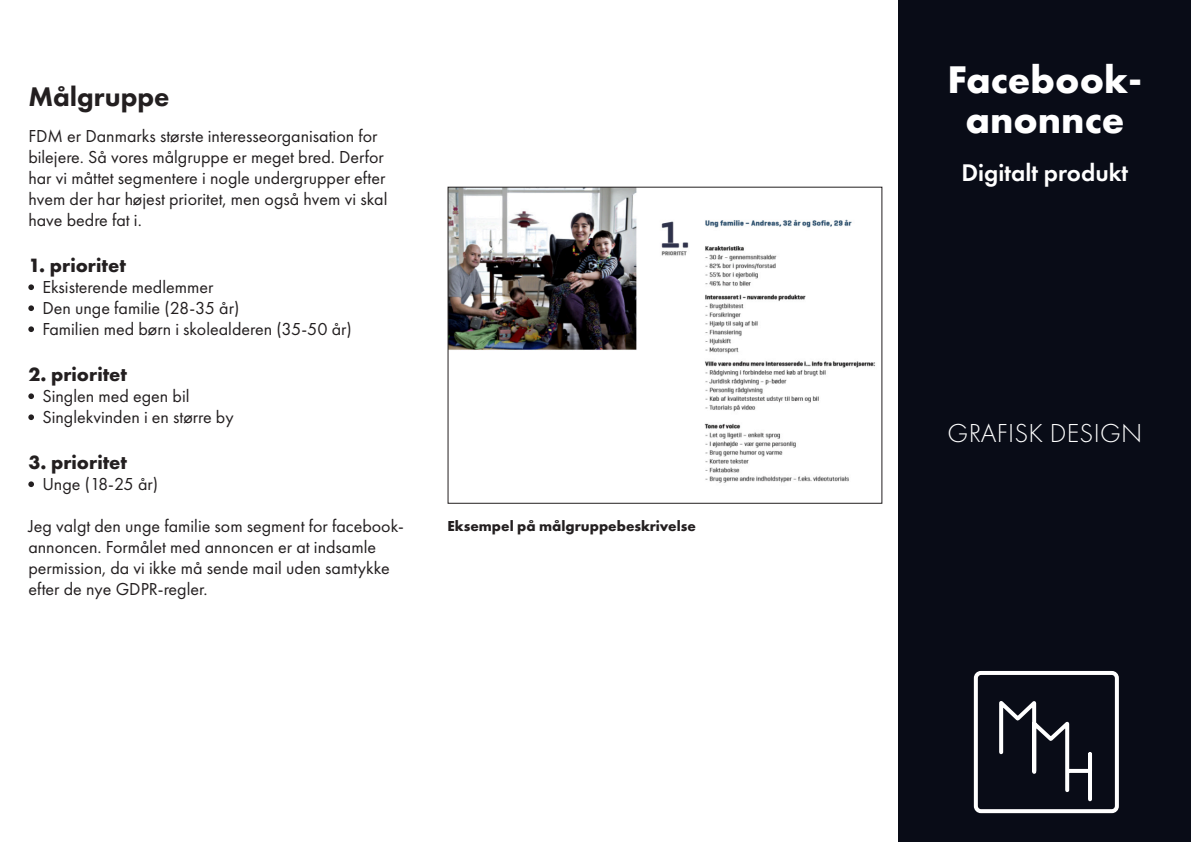
<style>
.page{position:relative;width:1191px;height:842px;background:#fff}
.page>*{position:absolute;margin:0;border:0;box-sizing:border-box;transform-origin:0 0}
.Hvid_rubrik{font:700 40px/40px "Futura PT";color:#fff;text-align:center}
.rigtig_rubrik{font:800 28px "Futura PT";color:#231f20}
.emne{font:300 27px "Futura PT";letter-spacing:.01em;color:#fff}
.produkt{font:600 25px "Futura PT";color:#fff}
.mellemrubrik{font:700 20px "Futura PT";color:#231f20}
.brød{font:18px/21px "Futura PT";color:#231f20}
.billedetekst{font:700 15px "Futura PT";color:#231f20}
</style>
<div class="page">
<div style="left:899px;top:0;width:292px;height:842px;background:#090c17"></div>
<svg style="left:28px;top:284px;width:6px;height:6px"></svg>
<svg style="left:28px;top:305px;width:6px;height:6px"></svg>
<svg style="left:28px;top:326px;width:6px;height:6px"></svg>
<svg style="left:28px;top:393px;width:6px;height:6px"></svg>
<svg style="left:28px;top:414px;width:6px;height:6px"></svg>
<svg style="left:28px;top:481px;width:6px;height:6px"></svg>
<img style="left:449px;top:189px;width:426px;height:294px">
<div style="left:447px;top:187px;width:435px;height:317px;border:1px solid #231f20"></div>
<div style="left:973px;top:671px;width:145px;height:142px;border:4px solid #fff;border-radius:5px"></div>
<svg style="left:999px;top:701px;width:93px;height:101px"></svg>
<p class="rigtig_rubrik" style="left:28px;top:80px;width:143px">Målgruppe</p>
<p class="brød" style="left:28px;top:125px;width:361px">FDM er Danmarks største interesseorganisation for bilejere. Så vores målgruppe er meget bred. Derfor har vi måttet segmentere i nogle undergrupper efter hvem der har højest prioritet, men også hvem vi skal have bedre fat i.</p>
<p class="mellemrubrik" style="left:28px;top:252px;width:99px">1. prioritet</p>
<p class="brød" style="left:42px;top:276px;width:173px">Eksisterende medlemmer</p>
<p class="brød" style="left:42px;top:297px;width:198px">Den unge familie (28-35 år)</p>
<p class="brød" style="left:42px;top:318px;width:311px">Familien med børn i skolealderen (35-50 år)</p>
<p class="mellemrubrik" style="left:28px;top:361px;width:100px">2. prioritet</p>
<p class="brød" style="left:42px;top:385px;width:149px">Singlen med egen bil</p>
<p class="brød" style="left:42px;top:406px;width:193px">Singlekvinden i en større by</p>
<p class="mellemrubrik" style="left:28px;top:449px;width:100px">3. prioritet</p>
<p class="brød" style="left:42px;top:473px;width:117px">Unge (18-25 år)</p>
<p class="brød" style="left:28px;top:515px;width:377px">Jeg valgt den unge familie som segment for facebook&shy;annoncen. Formålet med annoncen er at indsamle permission, da vi ikke må sende mail uden samtykke efter de nye GDPR-regler.</p>
<p class="billedetekst" style="left:447px;top:516px;width:250px">Eksempel på målgruppebeskrivelse</p>
<p class="Hvid_rubrik" style="left:947px;top:59px;width:196px">Facebook&shy;anonnce</p>
<p class="produkt" style="left:961px;top:157px;width:168px">Digitalt produkt</p>
<p class="emne" style="left:947px;top:417px;width:196px">GRAFISK DESIGN</p>
</div>
